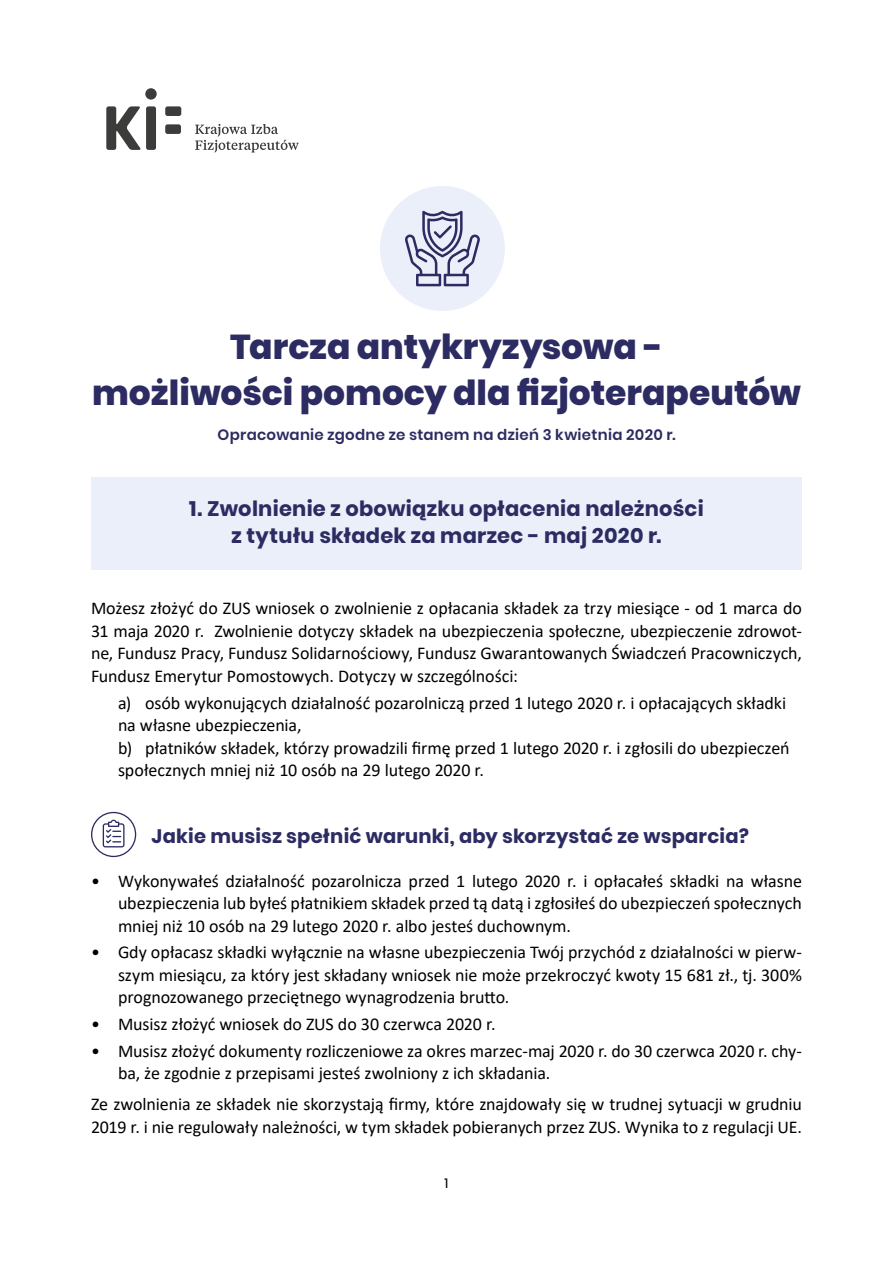
<style>
.page{position:relative;width:893px;height:1263px;background:#fff}
.page>*{position:absolute;margin:0;border:0;box-sizing:border-box;transform-origin:0 0}
.t1{font:800 34.5px/46.5px "Poppins";color:#2c2b62;text-align:center}
.t2{font:700 21px/27px "Poppins";letter-spacing:.01em;color:#2c2b62;text-align:center}
.t3{font:700 19.5px "Poppins";letter-spacing:.01em;color:#2c2b62}
.t4{font:18px/22.5px "Calibri";letter-spacing:-.005em;color:#000;text-align:justify}
.t5{font:600 15px "Poppins";letter-spacing:.02em;color:#2c2b62}
.t6{font:13.5px "Poppins";color:#000}
</style>
<div class="page">
<div style="left:91px;top:477px;width:711px;height:93px;background:#ebeff9"></div>
<div style="left:380px;top:186px;width:125px;height:125px;background:#ebeff9;border-radius:50%"></div>
<div style="left:91px;top:812px;width:45px;height:45px;border:1px solid #2c2b62;border-radius:50%"></div>
<svg style="left:405px;top:211px;width:75px;height:75px"></svg>
<svg style="left:106px;top:106px;width:35px;height:44px"></svg>
<div style="left:146px;top:106px;width:10px;height:44px;background:#3c3c3b;border-radius:2px"></div>
<div style="left:165px;top:106px;width:16px;height:10px;background:#3c3c3b;border-radius:2px"></div>
<div style="left:165px;top:124px;width:16px;height:10px;background:#3c3c3b;border-radius:2px"></div>
<svg style="left:195px;top:124px;width:104px;height:29px"></svg>
<div style="left:145px;top:88px;width:12px;height:12px;background:#3c3c3b;border-radius:50%"></div>
<svg style="left:103px;top:820px;width:22px;height:27px"></svg>
<h1 class="t1" style="left:92px;top:323px;width:710px">Tarcza antykryzysowa -<br>możliwości pomocy dla fizjoterapeutów</h1>
<p class="t5" style="left:217px;top:426px;width:460px">Opracowanie zgodne ze stanem na dzień 3 kwietnia 2020 r.</p>
<p class="t2" style="left:189px;top:495px;width:516px">1. Zwolnienie z obowiązku opłacenia należności z tytułu składek za marzec - maj 2020 r.</p>
<p class="t4" style="left:91px;top:597px;width:712px">Możesz złożyć do ZUS wniosek o zwolnienie z opłacania składek za trzy miesiące - od 1 marca do 31 maja 2020 r. Zwolnienie dotyczy składek na ubezpieczenia społeczne, ubezpieczenie zdrowot&shy;ne, Fundusz Pracy, Fundusz Solidarnościowy, Fundusz Gwarantowanych Świadczeń Pracowniczych, Fundusz Emerytur Pomostowych. Dotyczy w szczególności:</p>
<p class="t4" style="left:118px;top:691px;width:673px;text-align:left">a) osób wykonujących działalność pozarolniczą przed 1 lutego 2020 r. i opłacających składki na własne ubezpieczenia,<br>b) płatników składek, którzy prowadzili firmę przed 1 lutego 2020 r. i zgłosili do ubezpieczeń społecznych mniej niż 10 osób na 29 lutego 2020 r.</p>
<p class="t3" style="left:152px;top:824px;width:599px">Jakie musisz spełnić warunki, aby skorzystać ze wsparcia?</p>
<p class="t4" style="left:118px;top:869px;width:685px;text-indent:-27px">• Wykonywałeś działalność pozarolnicza przed 1 lutego 2020 r. i opłacałeś składki na własne ubezpieczenia lub byłeś płatnikiem składek przed tą datą i zgłosiłeś do ubezpieczeń społecznych mniej niż 10 osób na 29 lutego 2020 r. albo jesteś duchownym.</p>
<p class="t4" style="left:118px;top:941px;width:685px;text-indent:-27px">• Gdy opłacasz składki wyłącznie na własne ubezpieczenia Twój przychód z działalności w pierw&shy;szym miesiącu, za który jest składany wniosek nie może przekroczyć kwoty 15 681 zł., tj. 300% prognozowanego przeciętnego wynagrodzenia brutto.</p>
<p class="t4" style="left:91px;top:1012px;width:406px">• Musisz złożyć wniosek do ZUS do 30 czerwca 2020 r.</p>
<p class="t4" style="left:118px;top:1039px;width:685px;text-indent:-27px">• Musisz złożyć dokumenty rozliczeniowe za okres marzec-maj 2020 r. do 30 czerwca 2020 r. chy&shy;ba, że zgodnie z przepisami jesteś zwolniony z ich składania.</p>
<p class="t4" style="left:91px;top:1093px;width:712px">Ze zwolnienia ze składek nie skorzystają firmy, które znajdowały się w trudnej sytuacji w grudniu<br>2019 r. i nie regulowały należności, w tym składek pobieranych przez ZUS. Wynika to z regulacji UE.</p>
<p class="t6" style="left:445px;top:1175px;width:5px">1</p>
</div>
